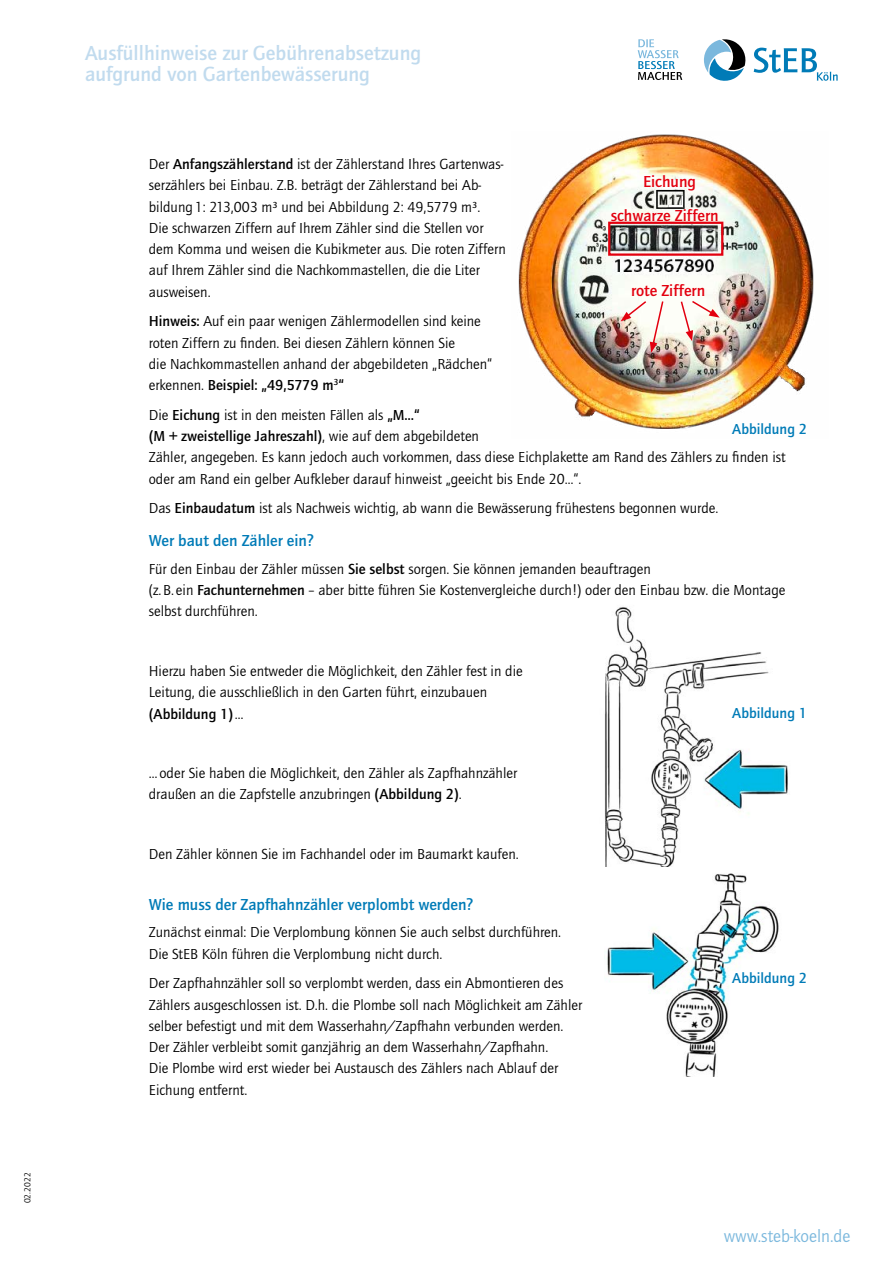
<style>
.page{position:relative;width:893px;height:1263px;background:#fff}
.page>*{position:absolute;margin:0;border:0;box-sizing:border-box;transform-origin:0 0}
.t1{font:700 21px/21px "Quay Itc T";color:#c1dbee}
.t2{font:18px "Quay Itc T";color:#7bb8dd}
.t3{font:700 16.5px "Quay Itc T";color:#007bb7}
.t4{font:700 16.5px "Quay Itc T";color:#e3000f}
.t5{font:15px/21.3px "Quay Itc T";color:#000}
.t6{font:700 15px "Quay Itc T";color:#007bb7}
.t7{font:9px "Quay Itc T";letter-spacing:-.005em;color:#000}
.s1{font-weight:700}
</style>
<div class="page">
<img style="left:605px;top:607px;width:183px;height:260px">
<img style="left:604px;top:873px;width:175px;height:203px">
<img style="left:518px;top:134px;width:296px;height:295px">
<div style="left:608px;top:222px;width:115px;height:34px;border:2px solid #e3000f"></div>
<svg style="left:680px;top:299px;width:40px;height:42px"></svg>
<svg style="left:621px;top:300px;width:43px;height:53px"></svg>
<svg style="left:704px;top:39px;width:42px;height:42px"></svg>
<svg style="left:754px;top:48px;width:84px;height:33px"></svg>
<svg style="left:638px;top:39px;width:44px;height:41px"></svg>
<p class="t7" style="left:22px;top:1203px;width:32px;rotate:-90deg">02.2022</p>
<h1 class="t1" style="left:85px;top:42px;width:338px">Ausfüllhinweise zur Gebührenabsetzung aufgrund von Gartenbewässerung</h1>
<p class="t5" style="left:149px;top:153px;width:358px">Der <span class="s1">Anfangszählerstand</span> ist der Zählerstand Ihres Gartenwas&shy;serzählers bei Einbau. Z.B. beträgt der Zählerstand bei Ab&shy;bildung1: 213,003 m³ und bei Abbildung 2: 49,5779 m³.<br>Die schwarzen Ziffern auf Ihrem Zähler sind die Stellen vor dem Komma und weisen die Kubikmeter aus. Die roten Ziffern auf Ihrem Zähler sind die Nachkommastellen, die die Liter ausweisen.</p>
<p class="t5" style="left:149px;top:310px;width:345px"><span class="s1">Hinweis:</span> Auf ein paar wenigen Zählermodellen sind keine roten Ziffern zu finden. Bei diesen Zählern können Sie<br>die Nachkommastellen anhand der abgebildeten „Rädchen“ erkennen. <span class="s1">Beispiel: „49,5779 m</span><sup>3</sup><span class="s1">“</span></p>
<p class="t5" style="left:149px;top:404px;width:638px">Die <span class="s1">Eichung</span> ist in den meisten Fällen als <span class="s1">„M…“<br>(M + zweistellige Jahreszahl)</span>, wie auf dem abgebildeten<br>Zähler, angegeben. Es kann jedoch auch vorkommen, dass diese Eichplakette am Rand des Zählers zu finden ist oder am Rand ein gelber Aufkleber darauf hinweist „geeicht bis Ende 20…“.</p>
<p class="t5" style="left:149px;top:498px;width:571px">Das <span class="s1">Einbaudatum</span> ist als Nachweis wichtig, ab wann die Bewässerung frühestens begonnen wurde.</p>
<p class="t3" style="left:149px;top:531px;width:166px">Wer baut den Zähler ein?</p>
<p class="t5" style="left:149px;top:558px;width:638px">Für den Einbau der Zähler müssen <span class="s1">Sie selbst</span> sorgen. Sie können jemanden beauftragen<br>(z.B. ein <span class="s1">Fachunternehmen</span> – aber bitte führen Sie Kostenvergleiche durch!) oder den Einbau bzw. die Montage selbst durchführen.</p>
<p class="t4" style="left:643px;top:172px;width:54px">Eichung</p>
<p class="t4" style="left:611px;top:206px;width:109px">schwarze Ziffern</p>
<p class="t4" style="left:631px;top:280px;width:76px">rote Ziffern</p>
<p class="t6" style="left:732px;top:420px;width:76px">Abbildung 2</p>
<p class="t5" style="left:149px;top:660px;width:375px">Hierzu haben Sie entweder die Möglichkeit, den Zähler fest in die<br>Leitung, die ausschließlich in den Garten führt, einzubauen <span class="s1">(Abbildung 1)</span>…</p>
<p class="t5" style="left:149px;top:762px;width:370px">…oder Sie haben die Möglichkeit, den Zähler als Zapfhahnzähler draußen an die Zapfstelle anzubringen <span class="s1">(Abbildung 2)</span>.</p>
<p class="t5" style="left:149px;top:843px;width:371px">Den Zähler können Sie im Fachhandel oder im Baumarkt kaufen.</p>
<p class="t3" style="left:149px;top:895px;width:326px">Wie muss der Zapfhahnzähler verplombt werden?</p>
<p class="t5" style="left:149px;top:921px;width:414px">Zunächst einmal: Die Verplombung können Sie auch selbst durchführen.<br>Die StEB Köln führen die Verplombung nicht durch.</p>
<p class="t5" style="left:149px;top:972px;width:435px">Der Zapfhahnzähler soll so verplombt werden, dass ein Abmontieren des Zählers ausgeschlossen ist. D.h. die Plombe soll nach Möglichkeit am Zähler selber befestigt und mit dem Wasserhahn/Zapfhahn verbunden werden.<br>Der Zähler verbleibt somit ganzjährig an dem Wasserhahn/Zapfhahn.<br>Die Plombe wird erst wieder bei Austausch des Zählers nach Ablauf der Eichung entfernt.</p>
<p class="t6" style="left:732px;top:704px;width:76px">Abbildung 1</p>
<p class="t6" style="left:732px;top:969px;width:76px">Abbildung 2</p>
<p class="t2" style="left:724px;top:1225px;width:128px">www.steb-koeln.de</p>
</div>
